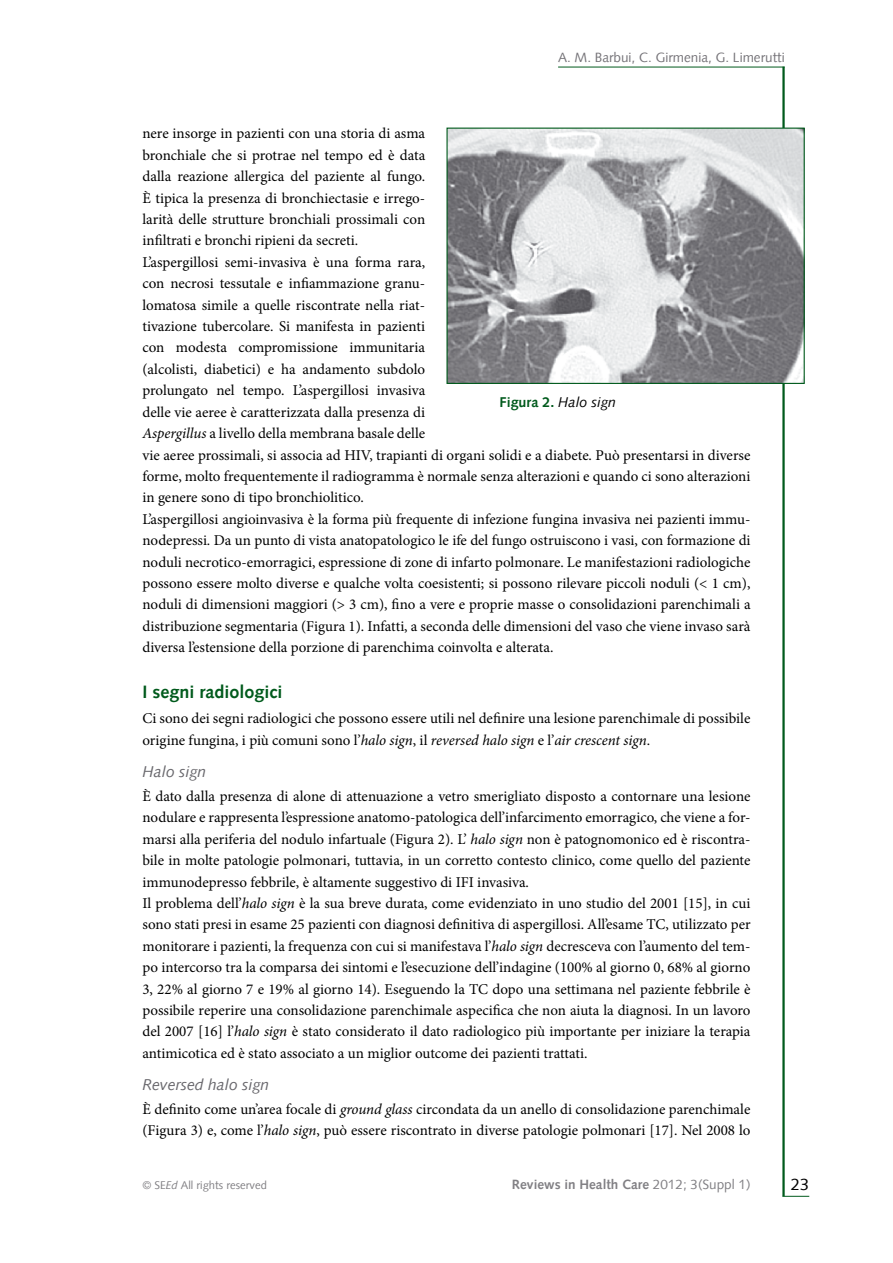
<style>
.page{position:relative;width:893px;height:1263px;background:#fff}
.page>*{position:absolute;margin:0;border:0;box-sizing:border-box;transform-origin:0 0}
.t1{font:700 18px "Syntax LT";color:#005a1c}
.t2{font:16.5px "Syntax LT";color:#000}
.t3{font:italic 15.75px "Syntax LT";color:#68676c}
.t4{font:15px/21.5px "Minion Pro";color:#000}
.t5{font:700 14.25px "Syntax LT";color:#005a1c}
.t6{font:700 13.5px "Syntax LT";color:#818084}
.t7{font:13.5px "Syntax LT";color:#757378}
.t8{font:11.25px "Syntax LT";color:#818084}
.s1{font-style:italic}
.s2{font-weight:400;font-style:italic;color:#000}
.s3{font-weight:400}
</style>
<div class="page">
<svg style="left:782px;top:1196px;width:27px;height:1px"></svg>
<hr style="left:782px;top:67px;width:3px;height:1129px;background:#005a1c">
<hr style="left:558px;top:67px;width:227px;height:1px;background:#005a1c">
<img style="left:448px;top:130px;width:355px;height:252px">
<div style="left:446px;top:128px;width:359px;height:256px;border:1px solid #005a1c"></div>
<p class="t7" style="left:558px;top:50px;width:228px">A. M. Barbui, C. Girmenia, G. Limerutti</p>
<p class="t4" style="left:142px;top:123px;width:610px">nere insorge in pazienti con una storia di asma<br>bronchiale che si protrae nel tempo ed è data<br>dalla reazione allergica del paziente al fungo.<br>È tipica la presenza di bronchiectasie e irrego-<br>larità delle strutture bronchiali prossimali con<br>infiltrati e bronchi ripieni da secreti.<br>L’aspergillosi semi-invasiva è una forma rara,<br>con necrosi tessutale e infiammazione granu-<br>lomatosa simile a quelle riscontrate nella riat-<br>tivazione tubercolare. Si manifesta in pazienti<br>con modesta compromissione immunitaria<br>(alcolisti, diabetici) e ha andamento subdolo<br>prolungato nel tempo. L’aspergillosi invasiva<br>delle vie aeree è caratterizzata dalla presenza di<br><span class="s1">Aspergillus</span> a livello della membrana basale delle<br>vie aeree prossimali, si associa ad HIV, trapianti di organi solidi e a diabete. Può presentarsi in diverse forme, molto frequentemente il radiogramma è normale senza alterazioni e quando ci sono alterazioni in genere sono di tipo bronchiolitico.<br>L’aspergillosi angioinvasiva è la forma più frequente di infezione fungina invasiva nei pazienti immu&shy;nodepressi. Da un punto di vista anatopatologico le ife del fungo ostruiscono i vasi, con formazione di noduli necrotico-emorragici, espressione di zone di infarto polmonare. Le manifestazioni radiologiche possono essere molto diverse e qualche volta coesistenti; si possono rilevare piccoli noduli (&lt; 1 cm), noduli di dimensioni maggiori (&gt; 3 cm), fino a vere e proprie masse o consolidazioni parenchimali a distribuzione segmentaria (Figura 1). Infatti, a seconda delle dimensioni del vaso che viene invaso sarà diversa l’estensione della porzione di parenchima coinvolta e alterata.</p>
<p class="t1" style="left:142px;top:681px;width:142px">I segni radiologici</p>
<p class="t4" style="left:142px;top:708px;width:609px">Ci sono dei segni radiologici che possono essere utili nel definire una lesione parenchimale di possibile origine fungina, i più comuni sono l’<span class="s1">halo sign</span>, il <span class="s1">reversed halo sign</span> e l’<span class="s1">air crescent sign</span>.</p>
<p class="t3" style="left:142px;top:763px;width:65px">Halo sign</p>
<p class="t4" style="left:142px;top:785px;width:610px">È dato dalla presenza di alone di attenuazione a vetro smerigliato disposto a contornare una lesione nodulare e rappresenta l’espressione anatomo-patologica dell’infarcimento emorragico, che viene a for&shy;marsi alla periferia del nodulo infartuale (Figura 2). L’ <span class="s1">halo sign</span> non è patognomonico ed è riscontra&shy;bile in molte patologie polmonari, tuttavia, in un corretto contesto clinico, come quello del paziente immunodepresso febbrile, è altamente suggestivo di IFI invasiva.<br>Il problema dell’<span class="s1">halo sign</span> è la sua breve durata, come evidenziato in uno studio del 2001 [15], in cui sono stati presi in esame 25 pazienti con diagnosi definitiva di aspergillosi. All’esame TC, utilizzato per monitorare i pazienti, la frequenza con cui si manifestava l’<span class="s1">halo sign</span> decresceva con l’aumento del tem&shy;po intercorso tra la comparsa dei sintomi e l’esecuzione dell’indagine (100% al giorno 0, 68% al giorno 3, 22% al giorno 7 e 19% al giorno 14). Eseguendo la TC dopo una settimana nel paziente febbrile è possibile reperire una consolidazione parenchimale aspecifica che non aiuta la diagnosi. In un lavoro del 2007 [16] l’<span class="s1">halo sign</span> è stato considerato il dato radiologico più importante per iniziare la terapia antimicotica ed è stato associato a un miglior outcome dei pazienti trattati.</p>
<p class="t3" style="left:142px;top:1076px;width:128px">Reversed halo sign</p>
<p class="t4" style="left:142px;top:1098px;width:610px">È definito come un’area focale di <span class="s1">ground glass</span> circondata da un anello di consolidazione parenchimale (Figura 3) e, come l’<span class="s1">halo sign</span>, può essere riscontrato in diverse patologie polmonari [17]. Nel 2008 lo</p>
<p class="t5" style="left:500px;top:394px;width:118px">Figura 2. <span class="s2">Halo sign</span></p>
<p class="t8" style="left:142px;top:1178px;width:126px">© SE<span class="s1">Ed</span> All rights reserved</p>
<p class="t6" style="left:512px;top:1176px;width:240px">Reviews in Health Care <span class="s3">2012; 3(Suppl 1)</span></p>
<p class="t2" style="left:791px;top:1174px;width:20px">23</p>
</div>
